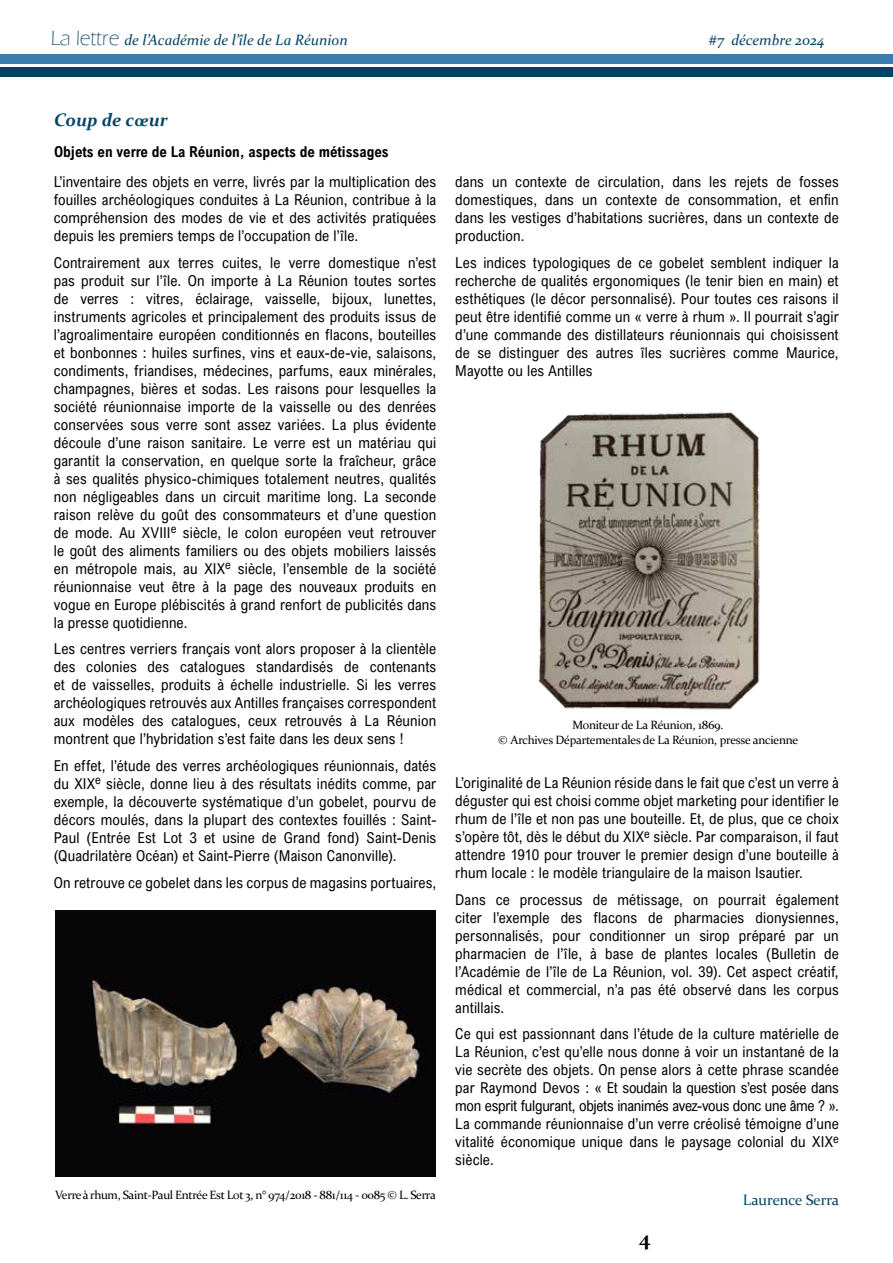
<style>
.page{position:relative;width:893px;height:1263px;background:#fff}
.page>*{position:absolute;margin:0;border:0;box-sizing:border-box;transform-origin:0 0}
.t1{font:700 21px "Constantia";color:#000}
.t2{font:italic 700 18px "Constantia";color:#024365}
.t3{font:15px/18px "Arial Nova Cond";letter-spacing:.01em;color:#000;text-align:justify}
.t4{font:italic 15px "Constantia";color:#024365}
.t5{font:700 15px "Arial Nova Cond";color:#000}
.t6{font:15px "Constantia";color:#024365}
.t7{font:12px/14.4px "Constantia";letter-spacing:-.02em;color:#000;text-align:center}
.s1{font-family:"Eras ITC";font-weight:300;font-style:normal;font-size:21px}
.s2{font-size:16.5px}
</style>
<div class="page">
<div style="left:0;top:54px;width:893px;height:10px;background:#3c7bae"></div>
<div style="left:0;top:67px;width:893px;height:10px;background:#024365"></div>
<img style="left:538px;top:412px;width:222px;height:298px">
<img style="left:55px;top:910px;width:380px;height:267px">
<p class="t4" style="left:51px;top:30px;width:298px"><span class="s1">La lettre</span> de l’Académie de l’île de La Réunion</p>
<p class="t4" style="left:709px;top:30px;width:117px">#7 décembre 2024</p>
<p class="t2" style="left:54px;top:108px;width:115px">Coup de c<span class="s2">œ</span>ur</p>
<p class="t5" style="left:54px;top:142px;width:336px">Objets en verre de La Réunion, aspects de métissages</p>
<p class="t3" style="left:54px;top:173px;width:384px">L’inventaire des objets en verre, livrés par la multiplication des fouilles archéologiques conduites à La Réunion, contribue à la compréhension des modes de vie et des activités pratiquées depuis les premiers temps de l’occupation de l’île.</p>
<p class="t3" style="left:54px;top:253px;width:384px">Contrairement aux terres cuites, le verre domestique n’est pas produit sur l’île. On importe à La Réunion toutes sortes de verres : vitres, éclairage, vaisselle, bijoux, lunettes, instruments agricoles et principalement des produits issus de l’agroalimentaire européen conditionnés en flacons, bouteilles et bonbonnes : huiles surfines, vins et eaux-de-vie, salaisons, condiments, friandises, médecines, parfums, eaux minérales, champagnes, bières et sodas. Les raisons pour lesquelles la société réunionnaise importe de la vaisselle ou des denrées conservées sous verre sont assez variées. La plus évidente découle d’une raison sanitaire. Le verre est un matériau qui garantit la conservation, en quelque sorte la fraîcheur, grâce à ses qualités physico-chimiques totalement neutres, qualités non négligeables dans un circuit maritime long. La seconde raison relève du goût des consommateurs et d’une question de mode. Au XVIII<sup>e</sup> siècle, le colon européen veut retrouver le goût des aliments familiers ou des objets mobiliers laissés en métropole mais, au XIX<sup>e</sup> siècle, l’ensemble de la société réunionnaise veut être à la page des nouveaux produits en vogue en Europe plébiscités à grand renfort de publicités dans la presse quotidienne.</p>
<p class="t3" style="left:54px;top:640px;width:384px">Les centres verriers français vont alors proposer à la clientèle des colonies des catalogues standardisés de contenants et de vaisselles, produits à échelle industrielle. Si les verres archéologiques retrouvés aux Antilles françaises correspondent aux modèles des catalogues, ceux retrouvés à La Réunion montrent que l’hybridation s’est faite dans les deux sens !</p>
<p class="t3" style="left:54px;top:756px;width:384px">En effet, l’étude des verres archéologiques réunionnais, datés du XIX<sup>e</sup> siècle, donne lieu à des résultats inédits comme, par exemple, la découverte systématique d’un gobelet, pourvu de décors moulés, dans la plupart des contextes fouillés : Saint-Paul (Entrée Est Lot 3 et usine de Grand fond) Saint-Denis (Quadrilatère Océan) et Saint-Pierre (Maison Canonville).</p>
<p class="t3" style="left:54px;top:873px;width:384px">On retrouve ce gobelet dans les corpus de magasins portuaires,</p>
<p class="t7" style="left:55px;top:1187px;width:382px">Verre à rhum, Saint-Paul Entrée Est Lot 3, n° 974/2018 - 881/114 - 0085 © L. Serra</p>
<p class="t3" style="left:455px;top:173px;width:385px">dans un contexte de circulation, dans les rejets de fosses domestiques, dans un contexte de consommation, et enfin dans les vestiges d’habitations sucrières, dans un contexte de production.</p>
<p class="t3" style="left:455px;top:253px;width:385px">Les indices typologiques de ce gobelet semblent indiquer la recherche de qualités ergonomiques (le tenir bien en main) et esthétiques (le décor personnalisé). Pour toutes ces raisons il peut être identifié comme un « verre à rhum ». Il pourrait s’agir d’une commande des distillateurs réunionnais qui choisissent de se distinguer des autres îles sucrières comme Maurice, Mayotte ou les Antilles</p>
<p class="t7" style="left:498px;top:717px;width:302px">Moniteur de La Réunion, 1869.<br>© Archives Départementales de La Réunion, presse ancienne</p>
<p class="t3" style="left:455px;top:773px;width:385px">L’originalité de La Réunion réside dans le fait que c’est un verre à déguster qui est choisi comme objet marketing pour identifier le rhum de l’île et non pas une bouteille. Et, de plus, que ce choix s’opère tôt, dès le début du XIX<sup>e</sup> siècle. Par comparaison, il faut attendre 1910 pour trouver le premier design d’une bouteille à rhum locale : le modèle triangulaire de la maison Isautier.</p>
<p class="t3" style="left:455px;top:890px;width:385px">Dans ce processus de métissage, on pourrait également citer l’exemple des flacons de pharmacies dionysiennes, personnalisés, pour conditionner un sirop préparé par un pharmacien de l’île, à base de plantes locales (Bulletin de l’Académie de l’île de La Réunion, vol. 39). Cet aspect créatif, médical et commercial, n’a pas été observé dans les corpus antillais.</p>
<p class="t3" style="left:455px;top:1024px;width:385px">Ce qui est passionnant dans l’étude de la culture matérielle de La Réunion, c’est qu’elle nous donne à voir un instantané de la vie secrète des objets. On pense alors à cette phrase scandée par Raymond Devos : « Et soudain la question s’est posée dans mon esprit fulgurant, objets inanimés avez-vous donc une âme ? ».<br>La commande réunionnaise d’un verre créolisé témoigne d’une vitalité économique unique dans le paysage colonial du XIX<sup>e </sup>siècle.</p>
<p class="t6" style="left:743px;top:1190px;width:98px">Laurence Serra</p>
<h1 class="t1" style="left:639px;top:1223px;width:12px">4</h1>
</div>
